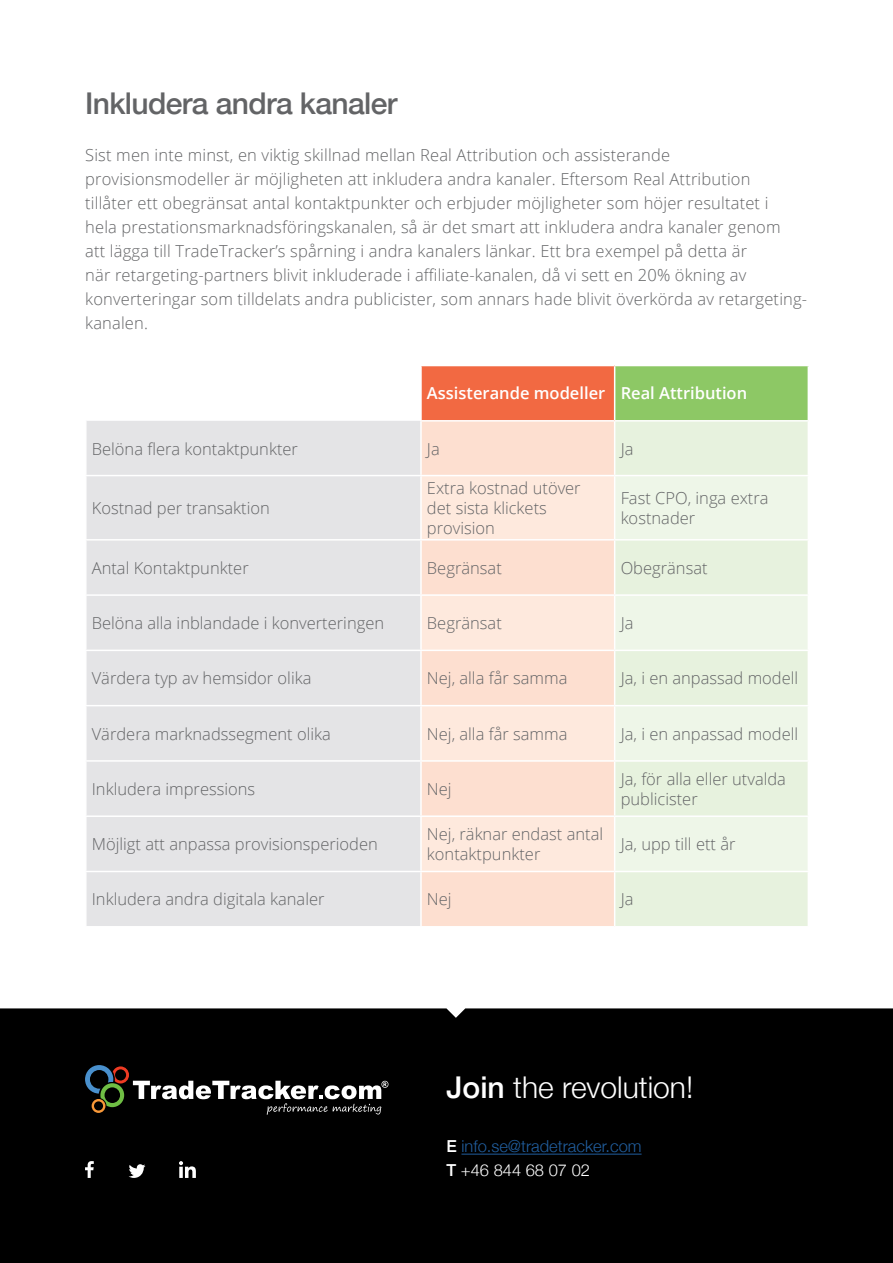
<style>
.page{position:relative;width:893px;height:1263px;background:#fff}
.page>*{position:absolute;margin:0;border:0;box-sizing:border-box;transform-origin:0 0}
.Heading_2{font:500 30px "Helvetica Neue";letter-spacing:-.02em;color:#636466}
.Heading_2-2{font:300 30px "Helvetica Neue";color:#fff}
.Body{font:300 16.5px/24px "Open Sans";letter-spacing:.01em;color:#636466}
.t1{font:600 16.5px "Open Sans";color:#fff}
.Heading_3{font:300 16.5px "Helvetica Neue";color:#215e9e}
.Heading_3-2{font:300 16.5px "Helvetica Neue";color:#fff}
.s1{font-weight:500}
.s2{font-weight:500;color:#fff}
</style>
<div class="page">
<div style="left:0;top:1008px;width:893px;height:255px;background:#000"></div>
<hr style="left:461px;top:1154px;width:181px;height:1px;background:#215e9e">
<svg style="left:85px;top:1065px;width:303px;height:50px;background:#2d2e2c"></svg>
<svg style="left:85px;top:1161px;width:9px;height:17px"></svg>
<svg style="left:129px;top:1164px;width:16px;height:14px"></svg>
<svg style="left:179px;top:1161px;width:17px;height:17px"></svg>
<div style="left:421px;top:365px;width:194px;height:56px;background:#f26942"></div>
<div style="left:615px;top:365px;width:193px;height:56px;background:#8dc865"></div>
<div style="left:87px;top:421px;width:333px;height:505px;background:#e4e4e6"></div>
<div style="left:422px;top:422px;width:192px;height:504px;background:#fddfd0"></div>
<div style="left:615px;top:422px;width:193px;height:504px;background:#e7f2de"></div>
<svg style="left:422px;top:476px;width:192px;height:395px;background:#fde4d7"></svg>
<svg style="left:615px;top:476px;width:193px;height:395px;background:#ebf4e4"></svg>
<hr style="left:85px;top:475px;width:336px;height:1px;background:#fff">
<hr style="left:421px;top:475px;width:194px;height:1px;background:#fff">
<hr style="left:615px;top:475px;width:194px;height:1px;background:#fff">
<hr style="left:85px;top:539px;width:336px;height:1px;background:#fff">
<hr style="left:421px;top:539px;width:194px;height:1px;background:#fff">
<hr style="left:615px;top:539px;width:194px;height:1px;background:#fff">
<hr style="left:85px;top:594px;width:336px;height:2px;background:#fff">
<hr style="left:421px;top:594px;width:194px;height:2px;background:#fff">
<hr style="left:615px;top:594px;width:194px;height:2px;background:#fff">
<hr style="left:85px;top:650px;width:336px;height:1px;background:#fff">
<hr style="left:421px;top:650px;width:194px;height:1px;background:#fff">
<hr style="left:615px;top:650px;width:194px;height:1px;background:#fff">
<hr style="left:85px;top:705px;width:336px;height:1px;background:#fff">
<hr style="left:421px;top:705px;width:194px;height:1px;background:#fff">
<hr style="left:615px;top:705px;width:194px;height:1px;background:#fff">
<hr style="left:85px;top:760px;width:336px;height:2px;background:#fff">
<hr style="left:421px;top:760px;width:194px;height:2px;background:#fff">
<hr style="left:615px;top:760px;width:194px;height:2px;background:#fff">
<hr style="left:85px;top:815px;width:336px;height:2px;background:#fff">
<hr style="left:421px;top:815px;width:194px;height:2px;background:#fff">
<hr style="left:615px;top:815px;width:194px;height:2px;background:#fff">
<hr style="left:85px;top:871px;width:336px;height:1px;background:#fff">
<hr style="left:421px;top:871px;width:194px;height:1px;background:#fff">
<hr style="left:615px;top:871px;width:194px;height:1px;background:#fff">
<hr style="left:420px;top:365px;width:195px;height:1px;background:#fff">
<hr style="left:420px;top:366px;width:2px;height:54px;background:#fff">
<hr style="left:615px;top:365px;width:194px;height:1px;background:#fff">
<hr style="left:614px;top:366px;width:1px;height:54px;background:#fff">
<hr style="left:420px;top:420px;width:195px;height:2px;background:#fff">
<hr style="left:615px;top:420px;width:194px;height:2px;background:#fff">
<p class="Heading_2" style="left:85px;top:79px;width:314px">Inkludera andra kanaler</p>
<p class="Body" style="left:85px;top:142px;width:723px">Sist men inte minst, en viktig skillnad mellan Real Attribution och assisterande provisionsmodeller är möjligheten att inkludera andra kanaler. Eftersom Real Attribution<br>tillåter ett obegränsat antal kontaktpunkter och erbjuder möjligheter som höjer resultatet i<br>hela prestationsmarknadsföringskanalen, så är det smart att inkludera andra kanaler genom<br>att lägga till TradeTracker’s spårning i andra kanalers länkar. Ett bra exempel på detta är<br>när retargeting-partners blivit inkluderade i affiliate-kanalen, då vi sett en 20% ökning av konverteringar som tilldelats andra publicister, som annars hade blivit överkörda av retargeting&shy;kanalen.</p>
<p class="t1" style="left:427px;top:382px;width:180px">Assisterande modeller</p>
<p class="t1" style="left:621px;top:382px;width:128px">Real Attribution</p>
<p class="Body" style="left:92px;top:436px;width:208px">Belöna flera kontaktpunkter</p>
<p class="Body" style="left:427px;top:436px;width:14px">Ja</p>
<p class="Body" style="left:621px;top:436px;width:14px">Ja</p>
<p class="Body" style="left:92px;top:496px;width:180px">Kostnad per transaktion</p>
<p class="Body" style="left:427px;top:478px;width:155px;line-height:19.8px">Extra kostnad utöver det sista klickets provision</p>
<p class="Body" style="left:621px;top:488px;width:149px;line-height:19.8px">Fast CPO, inga extra kostnader</p>
<p class="Body" style="left:92px;top:555px;width:158px">Antal Kontaktpunkter</p>
<p class="Body" style="left:427px;top:555px;width:76px">Begränsat</p>
<p class="Body" style="left:621px;top:555px;width:88px">Obegränsat</p>
<p class="Body" style="left:92px;top:611px;width:294px">Belöna alla inblandade i konverteringen</p>
<p class="Body" style="left:427px;top:611px;width:76px">Begränsat</p>
<p class="Body" style="left:621px;top:611px;width:14px">Ja</p>
<p class="Body" style="left:92px;top:666px;width:221px">Värdera typ av hemsidor olika</p>
<p class="Body" style="left:427px;top:666px;width:142px">Nej, alla får samma</p>
<p class="Body" style="left:621px;top:666px;width:179px">Ja, i en anpassad modell</p>
<p class="Body" style="left:92px;top:721px;width:241px">Värdera marknadssegment olika</p>
<p class="Body" style="left:427px;top:721px;width:142px">Nej, alla får samma</p>
<p class="Body" style="left:621px;top:721px;width:179px">Ja, i en anpassad modell</p>
<p class="Body" style="left:92px;top:776px;width:165px">Inkludera impressions</p>
<p class="Body" style="left:427px;top:776px;width:26px">Nej</p>
<p class="Body" style="left:621px;top:769px;width:167px;line-height:19.8px">Ja, för alla eller utvalda publicister</p>
<p class="Body" style="left:92px;top:832px;width:288px">Möjligt att anpassa provisionsperioden</p>
<p class="Body" style="left:427px;top:824px;width:178px;line-height:19.8px">Nej, räknar endast antal kontaktpunkter</p>
<p class="Body" style="left:621px;top:832px;width:116px">Ja, upp till ett år</p>
<p class="Body" style="left:92px;top:887px;width:234px">Inkludera andra digitala kanaler</p>
<p class="Body" style="left:427px;top:887px;width:26px">Nej</p>
<p class="Body" style="left:621px;top:887px;width:14px">Ja</p>
<p class="Heading_2-2" style="left:446px;top:1063px;width:248px"><span class="s1">Join</span> the revolution!</p>
<p class="Heading_3" style="left:446px;top:1133px;width:197px"><span class="s2">E</span> info.se@tradetracker.com</p>
<p class="Heading_3-2" style="left:446px;top:1157px;width:145px"><span class="s1">T</span> +46 844 68 07 02</p>
</div>
